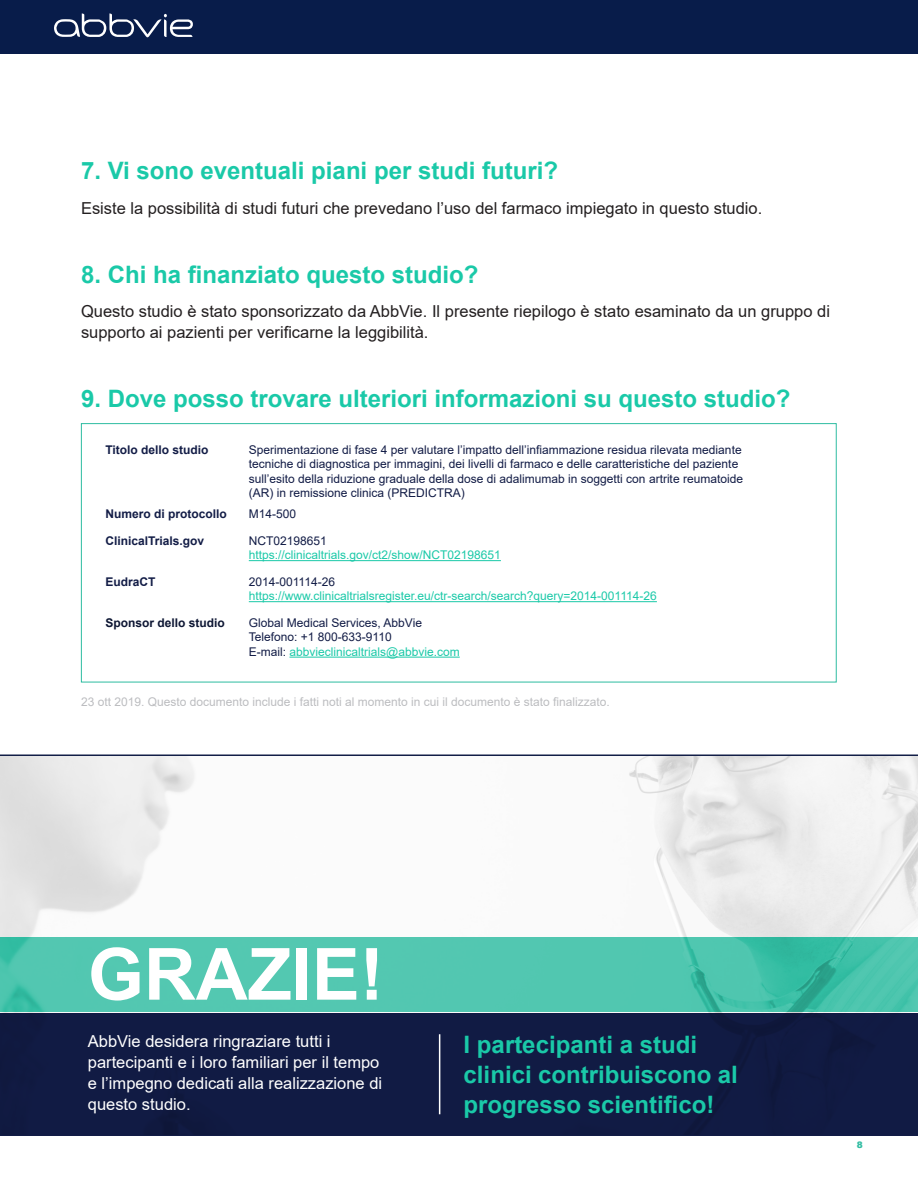
<style>
.page{position:relative;width:918px;height:1188px;background:#fff}
.page>*{position:absolute;margin:0;border:0;box-sizing:border-box;transform-origin:0 0}
.t1{font:700 72px "Arial";color:#fff}
.t2{font:700 24px/30px "Arial";color:#1ac9a8}
.t3{font:16.5px/21px "Arial";color:#231f20}
.t4{font:16.5px/21px "Arial";color:#fff}
.t5{font:12px/14.4px "Arial";color:#121c46}
.t6{font:12px "Arial";color:#1ac9a8}
.t7{font:12px "Arial";color:#bcbdc0}
.t8{font:700 12px "Arial";color:#121c46}
.t9{font:700 12px "Arial";color:#0d1633}
.t10{font:900 9px "Arial";color:#33bda3}
.s1{color:#1ac9a8}
</style>
<div class="page">
<div style="left:0;top:0;width:918px;height:54px;background:#081c4a"></div>
<svg style="left:54px;top:13px;width:139px;height:24px"></svg>
<img style="left:0;top:756px;width:918px;height:257px">
<div style="left:0;top:1013px;width:918px;height:123px;background:#121c46"></div>
<hr style="left:439px;top:1034px;width:1px;height:80px;background:#fff">
<svg style="left:0;top:937px;width:918px;height:74px;background:#4dc5ae"></svg>
<hr style="left:0;top:754px;width:918px;height:2px;background:#121e47">
<hr style="left:249px;top:560px;width:252px;height:1px;background:#1ac9a8">
<hr style="left:249px;top:601px;width:408px;height:1px;background:#1ac9a8">
<hr style="left:289px;top:657px;width:171px;height:1px;background:#1ac9a8">
<div style="left:81px;top:423px;width:756px;height:259px;border:1px solid #2dbca1"></div>
<h2 class="t2" style="left:81px;top:156px;width:479px">7. Vi sono eventuali piani per studi futuri?</h2>
<h3 class="t3" style="left:81px;top:198px;width:683px">Esiste la possibilità di studi futuri che prevedano l’uso del farmaco impiegato in questo studio.</h3>
<h2 class="t2" style="left:81px;top:260px;width:399px">8. Chi ha finanziato questo studio?</h2>
<h3 class="t3" style="left:81px;top:301px;width:751px">Questo studio è stato sponsorizzato da AbbVie. Il presente riepilogo è stato esaminato da un gruppo di supporto ai pazienti per verificarne la leggibilità.</h3>
<h2 class="t2" style="left:81px;top:384px;width:711px">9. Dove posso trovare ulteriori informazioni su questo studio?</h2>
<p class="t8" style="left:105px;top:441px;width:105px">Titolo dello studio</p>
<p class="t5" style="left:249px;top:443px;width:496px">Sperimentazione di fase 4 per valutare l’impatto dell’infiammazione residua rilevata mediante tecniche di diagnostica per immagini, dei livelli di farmaco e delle caratteristiche del paziente sull’esito della riduzione graduale della dose di adalimumab in soggetti con artrite reumatoide (AR) in remissione clinica (PREDICTRA)</p>
<p class="t8" style="left:105px;top:505px;width:123px">Numero di protocollo</p>
<p class="t5" style="left:249px;top:506px;width:49px">M14-500</p>
<p class="t8" style="left:105px;top:532px;width:100px">ClinicalTrials.gov</p>
<p class="t5" style="left:249px;top:533px;width:80px">NCT02198651</p>
<p class="t6" style="left:249px;top:547px;width:254px">https://clinicaltrials.gov/ct2/show/NCT02198651</p>
<p class="t8" style="left:105px;top:573px;width:52px">EudraCT</p>
<p class="t5" style="left:249px;top:575px;width:88px">2014-001114-26</p>
<p class="t6" style="left:249px;top:588px;width:410px">https://www.clinicaltrialsregister.eu/ctr-search/search?query=2014-001114-26</p>
<p class="t9" style="left:105px;top:614px;width:121px">Sponsor dello studio</p>
<p class="t5" style="left:249px;top:616px;width:212px">Global Medical Services, AbbVie<br>Telefono: +1 800-633-9110<br>E-mail: <span class="s1">abbvieclinicaltrials@abbvie.com</span></p>
<p class="t7" style="left:81px;top:694px;width:530px">23 ott 2019. Questo documento include i fatti noti al momento in cui il documento è stato finalizzato.</p>
<h1 class="t1" style="left:88px;top:924px;width:297px">GRAZIE!</h1>
<h3 class="t4" style="left:88px;top:1031px;width:296px">AbbVie desidera ringraziare tutti i partecipanti e i loro familiari per il tempo e l’impegno dedicati alla realizzazione di questo studio.</h3>
<h2 class="t2" style="left:464px;top:1030px;width:276px">I partecipanti a studi clinici contribuiscono al progresso scientifico!</h2>
<p class="t10" style="left:857px;top:1139px;width:8px">8</p>
</div>
